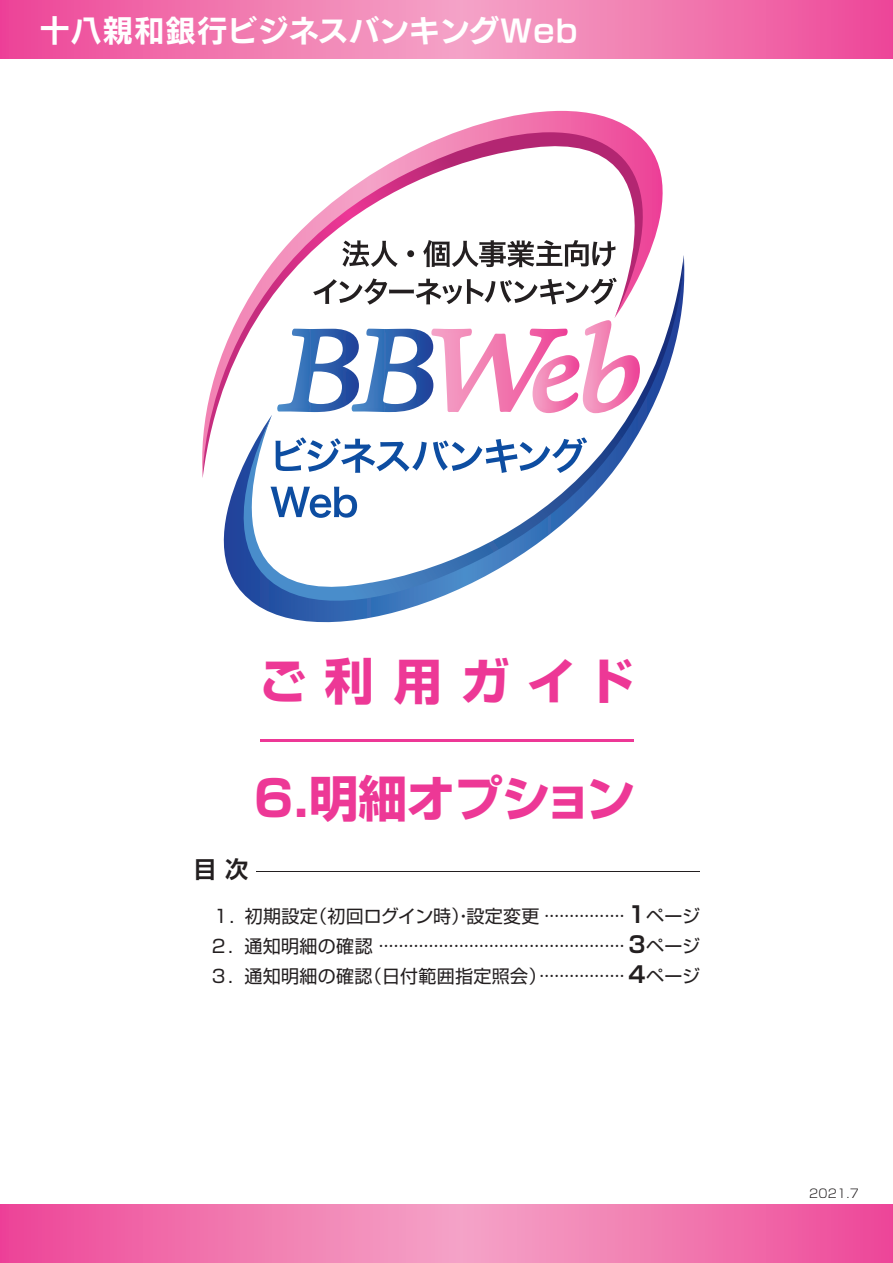
<style>
.page{position:relative;width:893px;height:1263px;background:#fff}
.page>*{position:absolute;margin:0;border:0;box-sizing:border-box;transform-origin:0 0}
.t1{font:700 49.2px "Shin Go Pr 6";letter-spacing:-.035em;color:#ed3896}
.t2{font:700 49.2px "Shin Go Pr 6";color:#ed3896}
.t3{font:30px "New Rodin Pro B";letter-spacing:.04em;color:#fff}
.t4{font:700 23.1px "Shin Go Pr 6 De";color:#231f20}
.t5{font:18px/30px "Shin Go Pr 6";letter-spacing:.02em;color:#231f20;text-align:justify}
.t6{font:300 12px "Shin Go Pr 6";color:#231f20}
.s1{font-family:"Shin Go Pr 6 De";font-weight:700;font-size:22.5px}
</style>
<div class="page">
<hr style="left:260px;top:739px;width:373px;height:3px;background:#ed3896">
<svg style="left:0;top:1204px;width:893px;height:59px;background:#f176af"></svg>
<svg style="left:0;top:0;width:893px;height:59px;background:#f176af"></svg>
<hr style="left:256px;top:871px;width:444px;height:1px;background:#231f20">
<svg style="left:279px;top:115px;width:384px;height:140px"></svg>
<svg style="left:202px;top:255px;width:483px;height:368px"></svg>
<h2 class="t3" style="left:40px;top:5px;width:540px">十八親和銀行ビジネスバンキングWeb</h2>
<h1 class="t2" style="left:259px;top:642px;width:377px">ご利用ガイド</h1>
<h1 class="t1" style="left:249px;top:759px;width:388px">６.明細オプション</h1>
<p class="t4" style="left:193px;top:850px;width:56px">目 次</p>
<p class="t5" style="left:212px;top:900px;width:490px">１．初期設定（初回ログイン時）・設定変更 ················ <span class="s1">1</span>ページ2．通知明細の確認 ················································· <span class="s1">3</span>ページ3．通知明細の確認（日付範囲指定照会）</p>
<p class="t5" style="left:539px;top:960px;width:162px">················· <span class="s1">4</span>ページ</p>
<p class="t6" style="left:809px;top:1184px;width:51px">2021.7</p>
</div>
